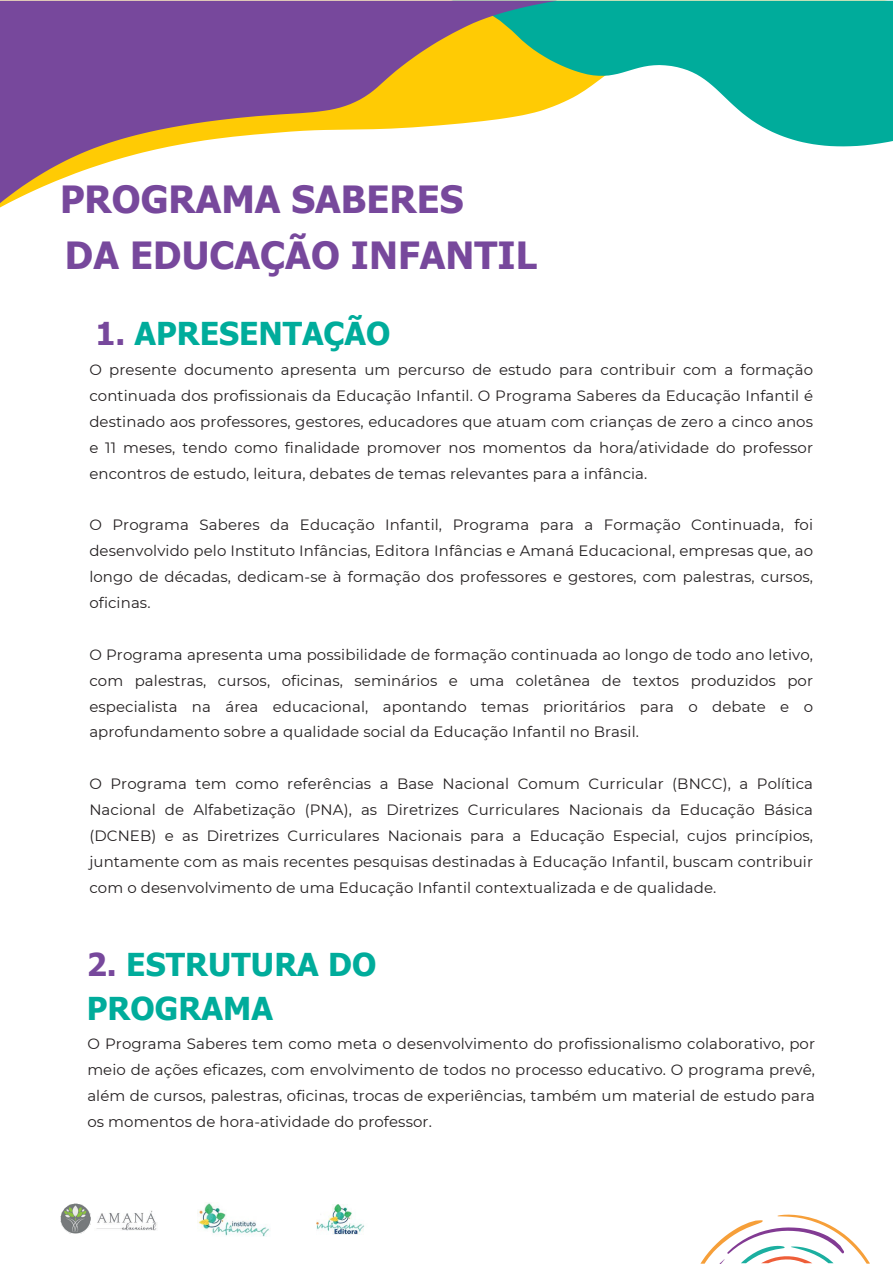
<style>
.page{position:relative;width:893px;height:1264px;background:#fff}
.page>*{position:absolute;margin:0;border:0;box-sizing:border-box;transform-origin:0 0}
.t1{font:700 37.5px "Tahoma";color:#77489c}
.t2{font:700 31.5px/43.8px "Tahoma";letter-spacing:.005em;color:#00ac9b}
.t3{font:15px/25.8px "Montserrat";letter-spacing:.005em;color:#231f20;text-align:justify}
.s1{color:#77489c}
</style>
<div class="page">
<svg style="left:701px;top:1214px;width:168px;height:49px"></svg>
<img style="left:198px;top:1203px;width:72px;height:33px">
<img style="left:317px;top:1204px;width:48px;height:30px">
<img style="left:60px;top:1203px;width:30px;height:30px">
<img style="left:96px;top:1210px;width:61px;height:20px">
<svg style="left:557px;top:1px;width:335px;height:145px;fill:#00ac9b"></svg>
<svg style="left:0;top:1px;width:557px;height:202px"></svg>
<p class="t1" style="left:60px;top:176px;width:405px">PROGRAMA SABERES</p>
<p class="t1" style="left:65px;top:232px;width:473px">DA EDUCAÇÃO INFANTIL</p>
<p class="t2" style="left:95px;top:311px;width:296px"><span class="s1">1.</span> APRESENTAÇÃO</p>
<p class="t3" style="left:89px;top:357px;width:725px">O presente documento apresenta um percurso de estudo para contribuir com a formação continuada dos profissionais da Educação Infantil. O Programa Saberes da Educação Infantil é destinado aos professores, gestores, educadores que atuam com crianças de zero a cinco anos e 11 meses, tendo como finalidade promover nos momentos da hora/atividade do professor encontros de estudo, leitura, debates de temas relevantes para a infância.</p>
<p class="t3" style="left:89px;top:512px;width:725px">O Programa Saberes da Educação Infantil, Programa para a Formação Continuada, foi desenvolvido pelo Instituto Infâncias, Editora Infâncias e Amaná Educacional, empresas que, ao longo de décadas, dedicam-se à formação dos professores e gestores, com palestras, cursos, oficinas.</p>
<p class="t3" style="left:89px;top:641px;width:725px">O Programa apresenta uma possibilidade de formação continuada ao longo de todo ano letivo, com palestras, cursos, oficinas, seminários e uma coletânea de textos produzidos por especialista na área educacional, apontando temas prioritários para o debate e o aprofundamento sobre a qualidade social da Educação Infantil no Brasil.</p>
<p class="t3" style="left:89px;top:771px;width:725px">O Programa tem como referências a Base Nacional Comum Curricular (BNCC), a Política Nacional de Alfabetização (PNA), as Diretrizes Curriculares Nacionais da Educação Básica (DCNEB) e as Diretrizes Curriculares Nacionais para a Educação Especial, cujos princípios, juntamente com as mais recentes pesquisas destinadas à Educação Infantil, buscam contribuir com o desenvolvimento de uma Educação Infantil contextualizada e de qualidade.</p>
<p class="t2" style="left:87px;top:941px;width:291px"><span class="s1">2.</span> ESTRUTURA DO<br>PROGRAMA</p>
<p class="t3" style="left:87px;top:1030px;width:729px">O Programa Saberes tem como meta o desenvolvimento do profissionalismo colaborativo, por meio de ações eficazes, com envolvimento de todos no processo educativo. O programa prevê, além de cursos, palestras, oficinas, trocas de experiências, também um material de estudo para os momentos de hora-atividade do professor.</p>
</div>
